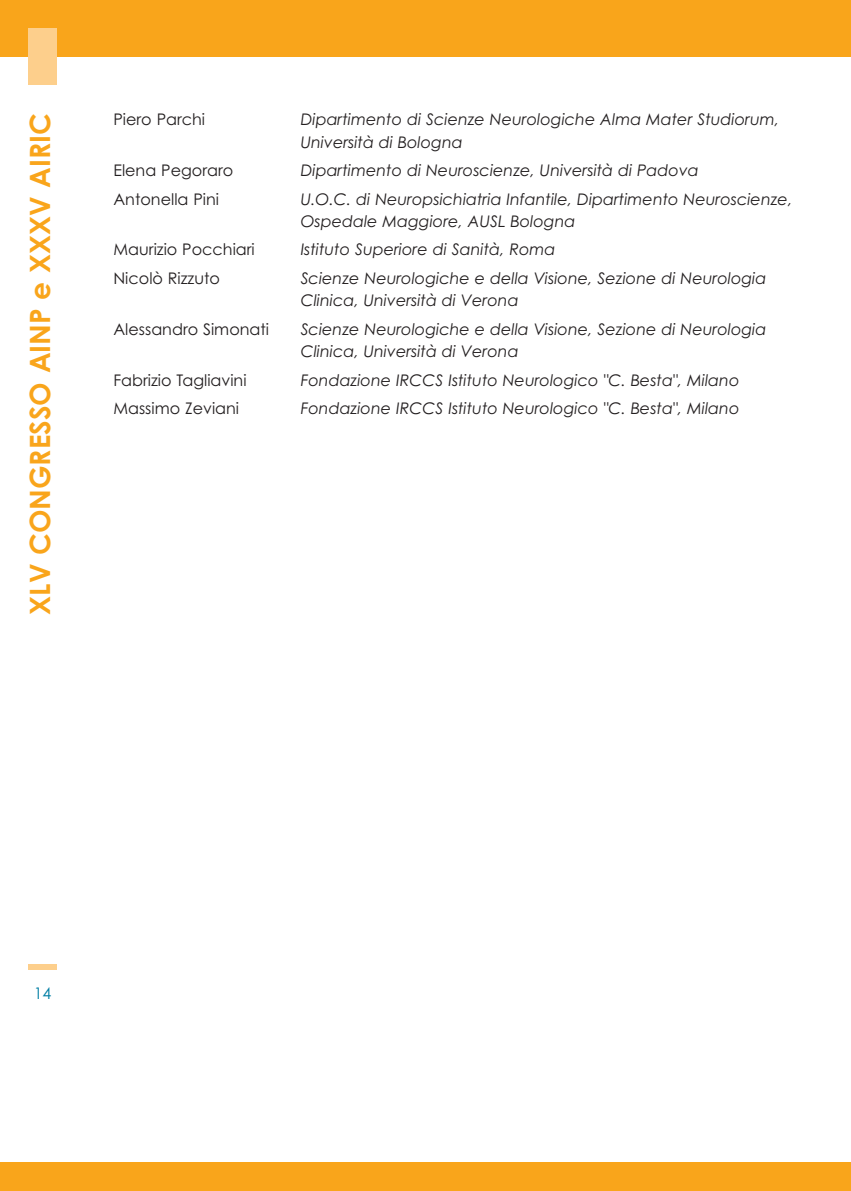
<style>
.page{position:relative;width:851px;height:1191px;background:#fff}
.page>*{position:absolute;margin:0;border:0;box-sizing:border-box;transform-origin:0 0}
.t1{font:700 28px "Century Gothic";color:#f9a51b}
.t2{font:italic 16px/22.6px "Century Gothic";color:#231f20}
.t3{font:16px "Century Gothic";color:#231f20}
.t4{font:16px "Century Gothic";color:#007ea4}
</style>
<div class="page">
<div style="left:0;top:0;width:850px;height:57px;background:#f9a51b"></div>
<div style="left:28px;top:28px;width:29px;height:57px;background:#fdcf8c"></div>
<div style="left:0;top:1162px;width:850px;height:29px;background:#f9a51b"></div>
<div style="left:28px;top:964px;width:29px;height:5px;background:#fdcf8c"></div>
<h1 class="t1" style="left:24px;top:615px;width:503px;rotate:-90deg">XLV CONGRESSO AINP e XXXV AIRIC</h1>
<p class="t3" style="left:113px;top:111px;width:93px">Piero Parchi</p>
<p class="t2" style="left:300px;top:109px;width:480px">Dipartimento di Scienze Neurologiche Alma Mater Studiorum,<br>Università di Bologna</p>
<p class="t3" style="left:113px;top:161px;width:121px">Elena Pegoraro</p>
<p class="t2" style="left:300px;top:159px;width:399px">Dipartimento di Neuroscienze, Università di Padova</p>
<p class="t3" style="left:113px;top:190px;width:107px">Antonella Pini</p>
<p class="t2" style="left:300px;top:188px;width:493px">U.O.C. di Neuropsichiatria Infantile, Dipartimento Neuroscienze,<br>Ospedale Maggiore, AUSL Bologna</p>
<p class="t3" style="left:113px;top:241px;width:143px">Maurizio Pocchiari</p>
<p class="t2" style="left:300px;top:239px;width:256px">Istituto Superiore di Sanità, Roma</p>
<p class="t3" style="left:113px;top:269px;width:108px">Nicolò Rizzuto</p>
<p class="t2" style="left:300px;top:267px;width:467px">Scienze Neurologiche e della Visione, Sezione di Neurologia<br>Clinica, Università di Verona</p>
<p class="t3" style="left:113px;top:320px;width:157px">Alessandro Simonati</p>
<p class="t2" style="left:300px;top:318px;width:467px">Scienze Neurologiche e della Visione, Sezione di Neurologia<br>Clinica, Università di Verona</p>
<p class="t3" style="left:113px;top:371px;width:135px">Fabrizio Tagliavini</p>
<p class="t2" style="left:300px;top:369px;width:440px">Fondazione IRCCS Istituto Neurologico "C. Besta", Milano</p>
<p class="t3" style="left:113px;top:399px;width:127px">Massimo Zeviani</p>
<p class="t2" style="left:300px;top:397px;width:440px">Fondazione IRCCS Istituto Neurologico "C. Besta", Milano</p>
<p class="t4" style="left:34px;top:984px;width:19px">14</p>
</div>
